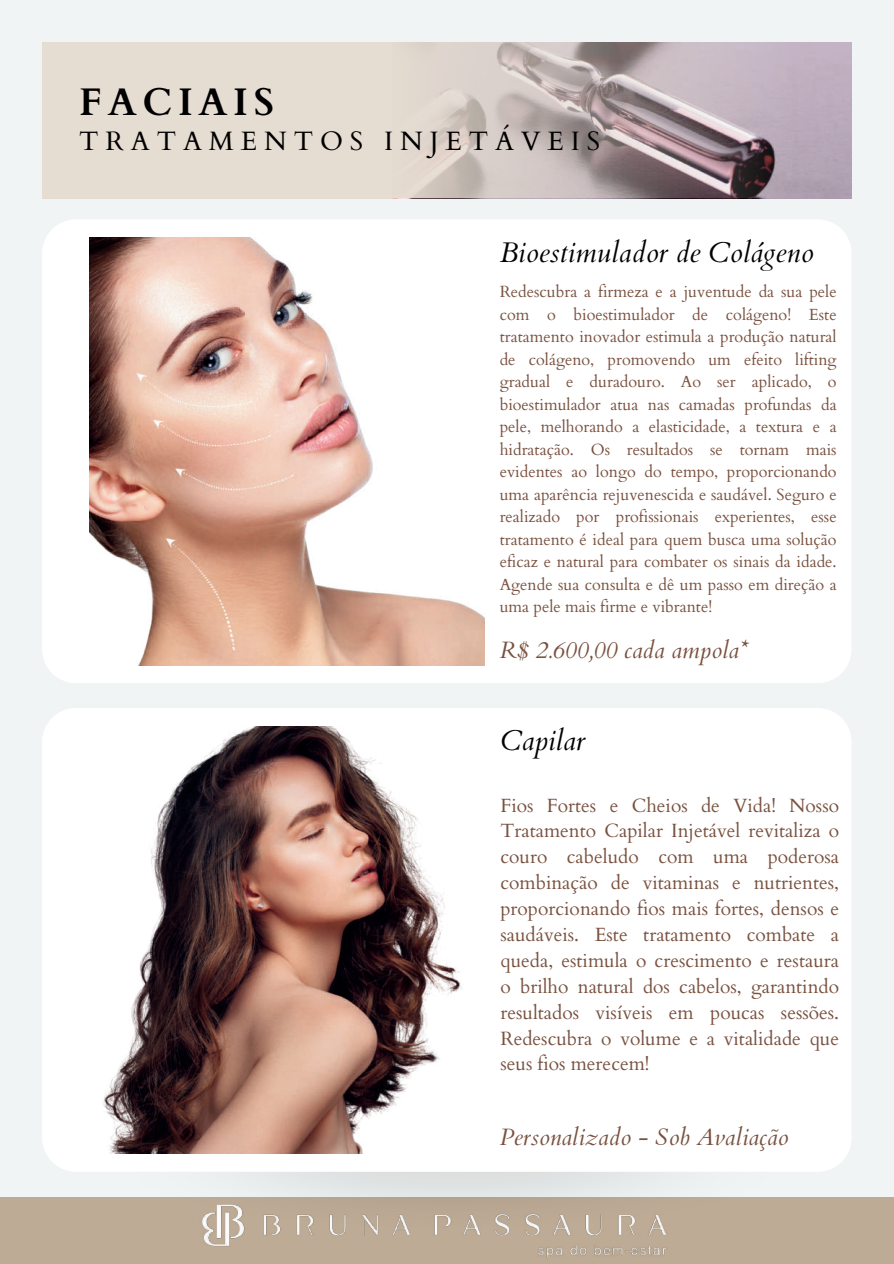
<style>
.page{position:relative;width:894px;height:1264px;background:#fff}
.page>*{position:absolute;margin:0;border:0;box-sizing:border-box;transform-origin:0 0}
.t1{font:700 38.55px "Cardo";letter-spacing:.15em;color:#000}
.t2{font:italic 28.35px "Cardo";color:#000}
.t3{font:26.55px "Cardo";letter-spacing:.26em;color:#000}
.t4{font:italic 23.7px "Cardo";color:#79513f}
.t5{font:19.2px/25.8px "Cardo";color:#79513f;text-align:justify}
.t6{font:16.2px/22.5px "Cardo";color:#79513f;text-align:justify}
</style>
<div class="page">
<div style="left:0;top:0;width:893px;height:1263px;background:#f1f4f4"></div>
<svg style="left:392px;top:42px;width:431px;height:156px;background:#b8abad"></svg>
<div style="left:42px;top:42px;width:350px;height:156px;background:#e5dcd2"></div>
<div style="left:0;top:1197px;width:893px;height:66px;background:#bdab96"></div>
<img style="left:208px;top:1244px;width:459px;height:14px">
<div style="left:42px;top:220px;width:809px;height:463px;background:#fff"></div>
<img style="left:89px;top:237px;width:395px;height:428px">
<img style="left:103px;top:1171px;width:715px;height:73px">
<div style="left:42px;top:708px;width:809px;height:463px;background:#fff"></div>
<img style="left:89px;top:726px;width:395px;height:427px">
<h1 class="t1" style="left:79px;top:71px;width:196px">FACIAIS</h1>
<h3 class="t3" style="left:79px;top:120px;width:522px">TRATAMENTOS INJETÁVEIS</h3>
<h2 class="t2" style="left:499px;top:236px;width:315px">Bioestimulador de Colágeno</h2>
<p class="t6" style="left:499px;top:279px;width:338px">Redescubra a firmeza e a juventude da sua pele com o bioestimulador de colágeno! Este tratamento inovador estimula a produção natural de colágeno, promovendo um efeito lifting gradual e duradouro. Ao ser aplicado, o bioestimulador atua nas camadas profundas da pele, melhorando a elasticidade, a textura e a hidratação. Os resultados se tornam mais evidentes ao longo do tempo, proporcionando uma aparência rejuvenescida e saudável. Seguro e realizado por profissionais experientes, esse tratamento é ideal para quem busca uma solução eficaz e natural para combater os sinais da idade.<br>Agende sua consulta e dê um passo em direção a uma pele mais firme e vibrante!</p>
<h3 class="t4" style="left:499px;top:636px;width:250px">R$ 2.600,00 cada ampola*</h3>
<h2 class="t2" style="left:500px;top:723px;width:86px">Capilar</h2>
<p class="t5" style="left:500px;top:791px;width:340px">Fios Fortes e Cheios de Vida! Nosso Tratamento Capilar Injetável revitaliza o couro cabeludo com uma poderosa combinação de vitaminas e nutrientes, proporcionando fios mais fortes, densos e saudáveis. Este tratamento combate a queda, estimula o crescimento e restaura o brilho natural dos cabelos, garantindo resultados visíveis em poucas sessões.<br>Redescubra o volume e a vitalidade que seus fios merecem!</p>
<h3 class="t4" style="left:499px;top:1122px;width:290px">Personalizado - Sob Avaliação</h3>
</div>
